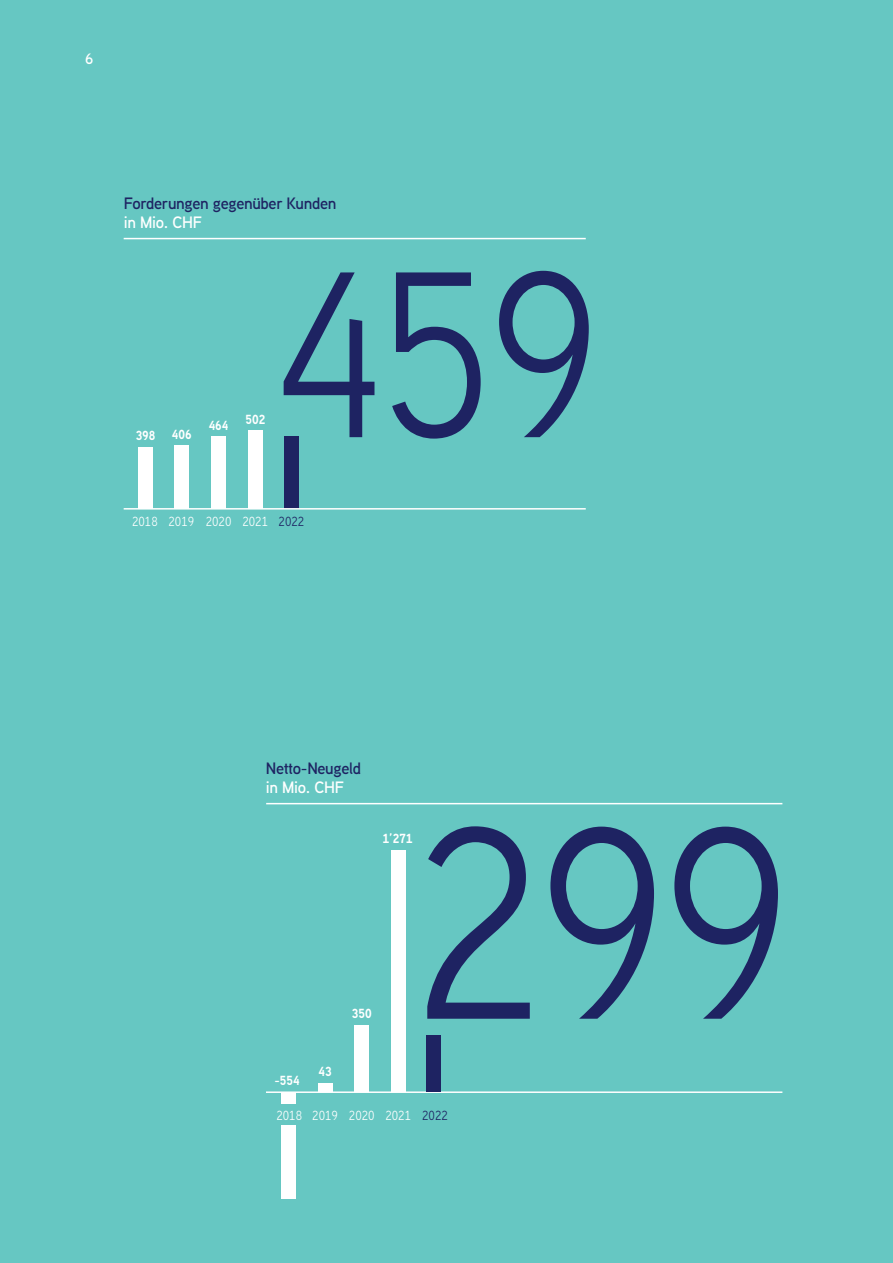
<style>
.page{position:relative;width:893px;height:1263px;background:#66c7c2}
.page>*{position:absolute;margin:0;border:0;box-sizing:border-box;transform-origin:0 0}
.t1{font:272.4px "Aaux Next Regular Tabular Numbers";color:#1e2362}
.t2{font:235.95px "Aaux Next Regular Tabular Numbers";color:#1e2362}
.t3{font:600 16.5px "Aaux Next";letter-spacing:-.02em;color:#1e2362}
.t4{font:600 16.5px "Aaux Next";letter-spacing:-.02em;color:#fff}
.t5{font:600 15px "Aaux Next";color:#fff}
.t6{font:13.2px "Aaux Next Regular Tabular Numbers";color:#fff}
.t7{font:700 13.2px "Aaux Next";color:#fff}
.t8{font:13.2px "Aaux Next Regular Tabular Numbers";color:#1e2362}
</style>
<div class="page">
<div style="left:284px;top:437px;width:15px;height:72px;background:#1e2362"></div>
<hr style="left:124px;top:238px;width:462px;height:1px;background:#fff">
<hr style="left:266px;top:803px;width:516px;height:1px;background:#fff">
<hr style="left:266px;top:1091px;width:516px;height:2px;background:#fff">
<hr style="left:124px;top:508px;width:462px;height:2px;background:#fff">
<div style="left:139px;top:447px;width:14px;height:62px;background:#fff"></div>
<div style="left:175px;top:445px;width:14px;height:64px;background:#fff"></div>
<div style="left:212px;top:437px;width:14px;height:72px;background:#fff"></div>
<div style="left:248px;top:431px;width:14px;height:78px;background:#fff"></div>
<div style="left:318px;top:1083px;width:14px;height:9px;background:#fff"></div>
<div style="left:355px;top:1025px;width:14px;height:67px;background:#fff"></div>
<div style="left:426px;top:1035px;width:14px;height:57px;background:#1e2362"></div>
<div style="left:391px;top:850px;width:14px;height:242px;background:#fff"></div>
<div style="left:282px;top:1092px;width:14px;height:106px;background:#fff"></div>
<div style="left:270px;top:1105px;width:37px;height:20px;background:#66c7c2"></div>
<p class="t5" style="left:85px;top:48px;width:10px">6</p>
<p class="t3" style="left:124px;top:192px;width:214px">Forderungen gegenüber Kunden</p>
<p class="t4" style="left:124px;top:211px;width:80px">in Mio. CHF</p>
<p class="t7" style="left:136px;top:426px;width:58px">398 406</p>
<p class="t7" style="left:209px;top:416px;width:21px">464</p>
<p class="t7" style="left:246px;top:410px;width:21px">502</p>
<h2 class="t2" style="left:272px;top:196px;width:331px">459</h2>
<p class="t6" style="left:132px;top:512px;width:138px">2018 2019 2020 2021</p>
<p class="t8" style="left:279px;top:512px;width:27px">2022</p>
<p class="t3" style="left:266px;top:757px;width:97px">Netto-Neugeld</p>
<p class="t4" style="left:266px;top:776px;width:80px">in Mio. CHF</p>
<p class="t7" style="left:383px;top:829px;width:31px">1’271</p>
<p class="t7" style="left:352px;top:1004px;width:21px">350</p>
<h1 class="t1" style="left:412px;top:740px;width:382px">299</h1>
<p class="t7" style="left:274px;top:1071px;width:27px">-554</p>
<p class="t7" style="left:319px;top:1062px;width:15px">43</p>
<p class="t6" style="left:276px;top:1106px;width:136px">2018 2019 2020 2021</p>
<p class="t8" style="left:422px;top:1106px;width:27px">2022</p>
</div>
